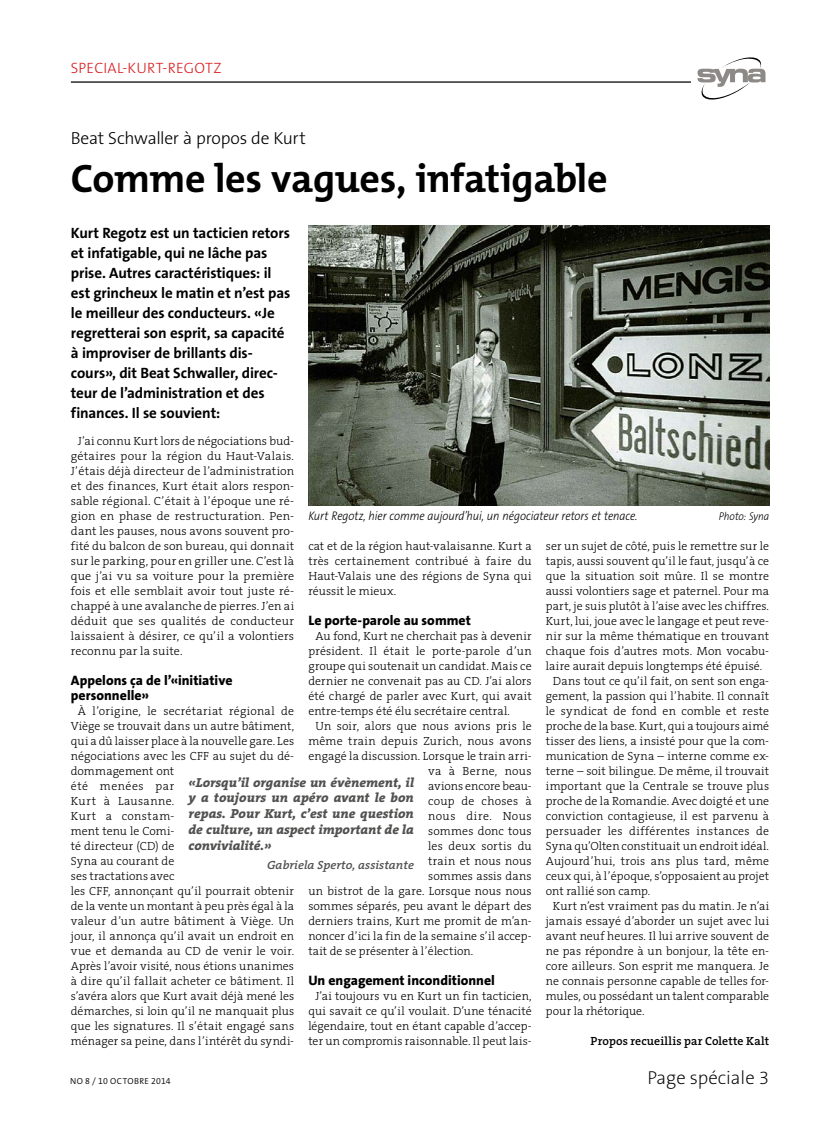
<style>
.page{position:relative;width:833px;height:1134px;background:#fff}
.page>*{position:absolute;margin:0;border:0;box-sizing:border-box;transform-origin:0 0}
.t1{font:700 40px "The Mix B W7";letter-spacing:-.01em;color:#000}
.t2{font:200 18.75px "The Sans B W2";color:#000}
.t3{font:300 17.5px "The Sans B W3";letter-spacing:-.015em;color:#000}
.t4{font:700 15px/20px "The Sans B W7";letter-spacing:-.005em;color:#000}
.t5{font:300 15px "The Sans B W3";letter-spacing:.015em;color:#d81c1e}
.t6{font:800 13.75px/15px "The Sans B W8";color:#000}
.t7{font:italic 800 13.12px/15.8px "The Serif B W8";color:#525150;text-align:justify}
.t8{font:italic 300 12.5px "The Sans B W3";letter-spacing:-.01em;color:#000;scale:.9 1}
.t9{font:300 11.88px/15px "The Serif B W3";letter-spacing:.005em;color:#000;text-align:justify}
.t10{font:300 11.88px "The Serif B W3";letter-spacing:.025em;color:#000}
.t11{font:600 11.88px "The Serif B W6";letter-spacing:.01em;color:#000}
.t12{font:italic 600 11.88px "The Serif B W6";letter-spacing:.005em;color:#525150;scale:1.05 1}
.t13{font:300 11.88px "The Serif B W3";letter-spacing:.03em;color:#000}
.t14{font:italic 300 11.25px "The Sans B W3";letter-spacing:-.005em;color:#000;scale:.9 1}
.t15{font:300 8.75px "The Sans B W4";letter-spacing:.04em;color:#000}
</style>
<div class="page">
<svg style="left:697px;top:57px;width:68px;height:43px"></svg>
<hr style="left:71px;top:81px;width:620px;height:2px;background:#000">
<img style="left:308px;top:226px;width:461px;height:279px">
<p class="t5" style="left:71px;top:58px;width:152px">SPECIAL-KURT-REGOTZ</p>
<h3 class="t3" style="left:71px;top:127px;width:236px">Beat Schwaller à propos de Kurt</h3>
<h1 class="t1" style="left:71px;top:153px;width:538px">Comme les vagues, infatigable</h1>
<p class="t4" style="left:71px;top:223px;width:221px">Kurt Regotz est un tacticien retors et infatigable, qui ne lâche pas prise. Autres caractéristiques: il est grincheux le matin et n’est pas le meilleur des conducteurs. «Je regretterai son esprit, sa capacité à improviser de brillants dis&shy;cours», dit Beat Schwaller, direc&shy;teur de l’administration et des finances. Il se souvient:</p>
<p class="t9" style="left:71px;top:434px;width:225px;text-indent:7px">J’ai connu Kurt lors de négociations bud&shy;gétaires pour la région du Haut-Valais.<br>J’étais déjà directeur de l’administration et des finances, Kurt était alors respon&shy;sable régional. C’était à l’époque une ré&shy;gion en phase de restructuration. Pen&shy;dant les pauses, nous avons souvent pro&shy;fité du balcon de son bureau, qui donnait sur le parking, pour en griller une. C’est là que j’ai vu sa voiture pour la première fois et elle semblait avoir tout juste ré&shy;chappé à une avalanche de pierres. J’en ai déduit que ses qualités de conducteur laissaient à désirer, ce qu’il a volontiers reconnu par la suite.</p>
<p class="t6" style="left:71px;top:673px;width:163px">Appelons ça de l’«initiative personnelle»</p>
<p class="t9" style="left:71px;top:704px;width:225px;text-align:left;text-indent:7px">À l’origine, le secrétariat régional de<br>Viège se trouvait dans un autre bâtiment, qui a dû laisser place à la nouvelle gare. Les négociations avec les CFF au sujet du dé&shy;dommagement ont<br>été menées par<br>Kurt à Lausanne.<br>Kurt a constam-<br>ment tenu le Comi-<br>té directeur (CD) de<br>Syna au courant de<br>ses tractations avec<br>les CFF, annonçant qu’il pourrait obtenir de la vente un montant à peu près égal à la valeur d’un autre bâtiment à Viège. Un jour, il annonça qu’il avait un endroit en vue et demanda au CD de venir le voir.<br>Après l’avoir visité, nous étions unanimes à dire qu’il fallait acheter ce bâtiment. Il s’avéra alors que Kurt avait déjà mené les démarches, si loin qu’il ne manquait plus que les signatures. Il s’était engagé sans ménager sa peine, dans l’intérêt du syndi-</p>
<p class="t8" style="left:308px;top:509px;width:367px">Kurt Regotz, hier comme aujourd’hui, un négociateur retors et tenace.</p>
<p class="t14" style="left:719px;top:510px;width:57px">Photo: Syna</p>
<p class="t9" style="left:308px;top:539px;width:225px">cat et de la région haut-valaisanne. Kurt a très certainement contribué à faire du Haut-Valais une des régions de Syna qui réussit le mieux.</p>
<p class="t6" style="left:308px;top:613px;width:164px">Le porte-parole au sommet</p>
<p class="t9" style="left:315px;top:629px;width:218px">Au fond, Kurt ne cherchait pas à devenir</p>
<p class="t9" style="left:308px;top:644px;width:225px">président. Il était le porte-parole d’un</p>
<p class="t9" style="left:308px;top:659px;width:225px">groupe qui soutenait un candidat. Mais ce</p>
<p class="t9" style="left:308px;top:674px;width:225px">dernier ne convenait pas au CD. J’ai alors</p>
<p class="t9" style="left:308px;top:689px;width:225px">été chargé de parler avec Kurt, qui avait</p>
<p class="t9" style="left:308px;top:704px;width:203px">entre-temps été élu secrétaire central.</p>
<p class="t9" style="left:315px;top:719px;width:218px">Un soir, alors que nous avions pris le</p>
<p class="t9" style="left:308px;top:734px;width:225px">même train depuis Zurich, nous avons</p>
<p class="t9" style="left:308px;top:749px;width:225px">engagé la discussion. Lorsque le train arri-</p>
<p class="t10" style="left:428px;top:764px;width:105px">va à Berne, nous</p>
<p class="t9" style="left:428px;top:779px;width:105px">avions encore beau-</p>
<p class="t9" style="left:428px;top:794px;width:105px">coup de choses à</p>
<p class="t13" style="left:428px;top:809px;width:105px">nous dire. Nous</p>
<p class="t9" style="left:428px;top:824px;width:105px">sommes donc tous</p>
<p class="t9" style="left:428px;top:839px;width:105px">les deux sortis du</p>
<p class="t9" style="left:428px;top:854px;width:105px">train et nous nous</p>
<p class="t9" style="left:428px;top:869px;width:105px">sommes assis dans</p>
<p class="t9" style="left:308px;top:884px;width:225px">un bistrot de la gare. Lorsque nous nous</p>
<p class="t9" style="left:308px;top:899px;width:225px">sommes séparés, peu avant le départ des</p>
<p class="t9" style="left:308px;top:914px;width:225px">derniers trains, Kurt me promit de m’an-</p>
<p class="t9" style="left:308px;top:929px;width:225px">noncer d’ici la fin de la semaine s’il accep-</p>
<p class="t9" style="left:308px;top:944px;width:166px">tait de se présenter à l’élection.</p>
<p class="t6" style="left:308px;top:973px;width:188px">Un engagement inconditionnel</p>
<p class="t9" style="left:308px;top:989px;width:225px;text-align:center">J’ai toujours vu en Kurt un fin tacticien, qui savait ce qu’il voulait. D’une ténacité légendaire, tout en étant capable d’accep&shy;ter un compromis raisonnable. Il peut lais-</p>
<p class="t9" style="left:546px;top:539px;width:225px">ser un sujet de côté, puis le remettre sur le</p>
<p class="t9" style="left:546px;top:554px;width:225px">tapis, aussi souvent qu’il le faut, jusqu’à ce</p>
<p class="t9" style="left:546px;top:569px;width:225px">que la situation soit mûre. Il se montre</p>
<p class="t9" style="left:546px;top:584px;width:225px">aussi volontiers sage et paternel. Pour ma</p>
<p class="t9" style="left:546px;top:599px;width:225px">part, je suis plutôt à l’aise avec les chiffres.</p>
<p class="t9" style="left:546px;top:614px;width:225px">Kurt, lui, joue avec le langage et peut reve-</p>
<p class="t9" style="left:546px;top:629px;width:225px">nir sur la même thématique en trouvant</p>
<p class="t9" style="left:546px;top:644px;width:225px">chaque fois d’autres mots. Mon vocabu-</p>
<p class="t9" style="left:546px;top:659px;width:218px">laire aurait depuis longtemps été épuisé.</p>
<p class="t9" style="left:553px;top:674px;width:218px">Dans tout ce qu’il fait, on sent son enga-</p>
<p class="t9" style="left:546px;top:689px;width:225px">gement, la passion qui l’habite. Il connaît</p>
<p class="t9" style="left:546px;top:704px;width:225px">le syndicat de fond en comble et reste</p>
<p class="t9" style="left:546px;top:719px;width:225px">proche de la base. Kurt, qui a toujours aimé</p>
<p class="t9" style="left:546px;top:734px;width:225px">tisser des liens, a insisté pour que la com-</p>
<p class="t9" style="left:546px;top:749px;width:225px">munication de Syna – interne comme ex-</p>
<p class="t9" style="left:546px;top:764px;width:225px">terne – soit bilingue. De même, il trouvait</p>
<p class="t9" style="left:546px;top:779px;width:225px">important que la Centrale se trouve plus</p>
<p class="t9" style="left:546px;top:794px;width:225px">proche de la Romandie. Avec doigté et une</p>
<p class="t9" style="left:546px;top:809px;width:225px">conviction contagieuse, il est parvenu à</p>
<p class="t10" style="left:546px;top:823px;width:225px">persuader les différentes instances de</p>
<p class="t9" style="left:546px;top:839px;width:225px">Syna qu’Olten constituait un endroit idéal.</p>
<p class="t9" style="left:546px;top:854px;width:225px">Aujourd’hui, trois ans plus tard, même</p>
<p class="t9" style="left:546px;top:869px;width:225px">ceux qui, à l’époque, s’opposaient au projet</p>
<p class="t9" style="left:546px;top:884px;width:106px">ont rallié son camp.</p>
<p class="t9" style="left:553px;top:899px;width:218px">Kurt n’est vraiment pas du matin. Je n’ai</p>
<p class="t9" style="left:546px;top:914px;width:225px">jamais essayé d’aborder un sujet avec lui</p>
<p class="t9" style="left:546px;top:929px;width:225px">avant neuf heures. Il lui arrive souvent de</p>
<p class="t9" style="left:546px;top:944px;width:225px">ne pas répondre à un bonjour, la tête en-</p>
<p class="t9" style="left:546px;top:959px;width:225px">core ailleurs. Son esprit me manquera. Je</p>
<p class="t9" style="left:546px;top:974px;width:225px">ne connais personne capable de telles for-</p>
<p class="t9" style="left:546px;top:989px;width:225px">mules, ou possédant un talent comparable</p>
<p class="t9" style="left:546px;top:1004px;width:100px">pour la rhétorique.</p>
<p class="t11" style="left:590px;top:1033px;width:180px">Propos recueillis par Colette Kalt</p>
<p class="t7" style="left:189px;top:774px;width:227px">«Lorsqu’il organise un évènement, il y a toujours un apéro avant le bon repas. Pour Kurt, c’est une question de culture, un aspect important de la convivialité.»</p>
<p class="t12" style="left:267px;top:857px;width:141px">Gabriela Sperto, assistante</p>
<p class="t15" style="left:70px;top:1076px;width:102px">NO 8 / 10 OCTOBRE 2014</p>
<h2 class="t2" style="left:647px;top:1066px;width:123px">Page spéciale 3</h2>
</div>
